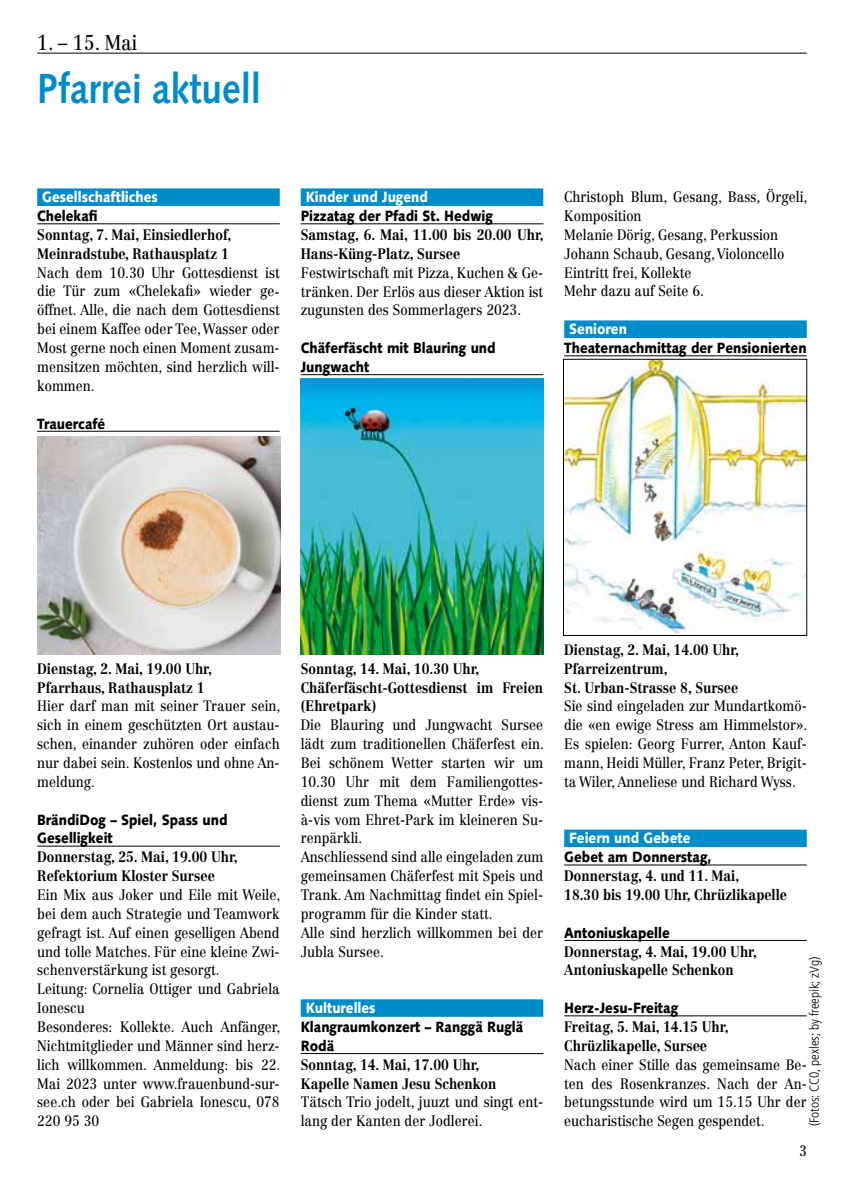
<style>
.page{position:relative;width:844px;height:1191px;background:#fff}
.page>*{position:absolute;margin:0;border:0;box-sizing:border-box;transform-origin:0 0}
.t1{font:700 42px "Syntax LT Std";color:#008bcb;scale:.88 1}
.t2{font:21px "Centennial LT Std";color:#000;scale:.88 1}
.t3{font:14.88px/18.9px "Centennial LT Std";color:#000;text-align:justify;scale:.88 1}
.t4{font:700 14.88px/18.9px "Centennial LT Std";color:#000;scale:.88 1}
.t5{font:900 14.88px/18.9px "Syntax LT Std";color:#000;scale:.88 1}
.t6{font:900 14.88px "Syntax LT Std";color:#fff;scale:.88 1}
.t7{font:300 condensed 13.12px "Frutiger LT Std";color:#000}
</style>
<div class="page">
<hr style="left:37px;top:53px;width:769px;height:1px;background:#000">
<div style="left:37px;top:188px;width:243px;height:18px;background:#008bcb"></div>
<hr style="left:37px;top:223px;width:243px;height:1px;background:#000">
<hr style="left:37px;top:431px;width:243px;height:1px;background:#000">
<hr style="left:37px;top:846px;width:243px;height:1px;background:#000">
<div style="left:301px;top:188px;width:242px;height:18px;background:#008bcb"></div>
<hr style="left:301px;top:223px;width:242px;height:1px;background:#000">
<hr style="left:301px;top:374px;width:242px;height:1px;background:#000">
<div style="left:301px;top:999px;width:242px;height:17px;background:#008bcb"></div>
<hr style="left:301px;top:1053px;width:242px;height:1px;background:#000">
<div style="left:564px;top:320px;width:242px;height:18px;background:#008bcb"></div>
<hr style="left:564px;top:355px;width:242px;height:1px;background:#000">
<div style="left:564px;top:829px;width:242px;height:18px;background:#008bcb"></div>
<hr style="left:564px;top:864px;width:242px;height:1px;background:#000">
<hr style="left:564px;top:940px;width:242px;height:1px;background:#000">
<hr style="left:564px;top:1015px;width:242px;height:1px;background:#000">
<img style="left:37px;top:436px;width:243px;height:219px">
<img style="left:300px;top:378px;width:243px;height:277px">
<img style="left:565px;top:361px;width:239px;height:271px">
<div style="left:563px;top:359px;width:243px;height:276px;border:1px solid #000"></div>
<h2 class="t2" style="left:37px;top:30px;width:115px">1. – 15. Mai</h2>
<h1 class="t1" style="left:37px;top:64px;width:256px">Pfarrei aktuell</h1>
<p class="t6" style="left:42px;top:188px;width:133px">Gesellschaftliches</p>
<p class="t5" style="left:37px;top:206px;width:70px">Chelekafi</p>
<p class="t4" style="left:37px;top:225px;width:222px">Sonntag, 7. Mai, Einsiedlerhof,<br>Meinradstube, Rathausplatz 1</p>
<p class="t3" style="left:37px;top:263px;width:277px">Nach dem 10.30 Uhr Gottesdienst ist die Tür zum «Chelekafi» wieder ge&shy;öffnet. Alle, die nach dem Gottesdienst bei einem Kaffee oder Tee, Wasser oder Most gerne noch einen Moment zusam&shy;mensitzen möchten, sind herzlich will&shy;kommen.</p>
<p class="t5" style="left:37px;top:414px;width:79px">Trauercafé</p>
<p class="t6" style="left:305px;top:188px;width:140px">Kinder und Jugend</p>
<p class="t5" style="left:301px;top:206px;width:220px">Pizzatag der Pfadi St. Hedwig</p>
<p class="t4" style="left:301px;top:225px;width:277px">Samstag, 6. Mai, 11.00 bis 20.00 Uhr,<br>Hans-Küng-Platz, Sursee</p>
<p class="t3" style="left:301px;top:263px;width:277px">Festwirtschaft mit Pizza, Kuchen &amp; Ge&shy;tränken. Der Erlös aus dieser Aktion ist zugunsten des Sommerlagers 2023.</p>
<p class="t5" style="left:301px;top:338px;width:223px">Chäferfäscht mit Blauring und<br>Jungwacht</p>
<p class="t3" style="left:564px;top:188px;width:278px;text-align:left">Christoph Blum, Gesang, Bass, Örgeli,<br>Komposition<br>Melanie Dörig, Gesang, Perkussion<br>Johann Schaub, Gesang, Violoncello<br>Eintritt frei, Kollekte<br>Mehr dazu auf Seite 6.</p>
<p class="t6" style="left:569px;top:320px;width:67px">Senioren</p>
<p class="t5" style="left:564px;top:338px;width:277px">Theaternachmittag der Pensionierten</p>
<p class="t4" style="left:37px;top:659px;width:200px">Dienstag, 2. Mai, 19.00 Uhr,<br>Pfarrhaus, Rathausplatz 1</p>
<p class="t3" style="left:37px;top:696px;width:278px">Hier darf man mit seiner Trauer sein, sich in einem geschützten Ort austau&shy;schen, einander zuhören oder einfach nur dabei sein. Kostenlos und ohne An&shy;meldung.</p>
<p class="t5" style="left:37px;top:810px;width:218px">BrändiDog – Spiel, Spass und<br>Geselligkeit</p>
<p class="t4" style="left:37px;top:847px;width:229px">Donnerstag, 25. Mai, 19.00 Uhr,<br>Refektorium Kloster Sursee</p>
<p class="t3" style="left:37px;top:885px;width:278px;text-align:left">Ein Mix aus Joker und Eile mit Weile, bei dem auch Strategie und Teamwork gefragt ist. Auf einen geselligen Abend und tolle Matches. Für eine kleine Zwi&shy;schenverstärkung ist gesorgt.<br>Leitung: Cornelia Ottiger und Gabriela<br>Ionescu<br>Besonderes: Kollekte. Auch Anfänger,<br>Nichtmitglieder und Männer sind herz&shy;lich willkommen. Anmeldung: bis 22.<br>Mai 2023 unter www.frauenbund-sur&shy;see.ch oder bei Gabriela Ionescu, 078<br>220 95 30</p>
<p class="t4" style="left:301px;top:659px;width:277px">Sonntag, 14. Mai, 10.30 Uhr,<br>Chäferfäscht-Gottesdienst im Freien (Ehretpark)</p>
<p class="t3" style="left:301px;top:715px;width:278px;text-align:left">Die Blauring und Jungwacht Sursee lädt zum traditionellen Chäferfest ein.<br>Bei schönem Wetter starten wir um<br>10.30 Uhr mit dem Familiengottes&shy;dienst zum Thema «Mutter Erde» vis&shy;à-vis vom Ehret-Park im kleineren Su&shy;renpärkli.<br>Anschliessend sind alle eingeladen zum gemeinsamen Chäferfest mit Speis und<br>Trank. Am Nachmittag findet ein Spiel&shy;programm für die Kinder statt.<br>Alle sind herzlich willkommen bei der<br>Jubla Sursee.</p>
<p class="t6" style="left:305px;top:999px;width:81px">Kulturelles</p>
<p class="t5" style="left:301px;top:1017px;width:254px">Klangraumkonzert – Ranggä Ruglä<br>Rodä</p>
<p class="t4" style="left:301px;top:1055px;width:224px">Sonntag, 14. Mai, 17.00 Uhr,<br>Kapelle Namen Jesu Schenkon</p>
<p class="t3" style="left:301px;top:1092px;width:277px">Tätsch Trio jodelt, juuzt und singt ent&shy;lang der Kanten der Jodlerei.</p>
<p class="t4" style="left:564px;top:640px;width:200px">Dienstag, 2. Mai, 14.00 Uhr,<br>Pfarreizentrum,<br>St. Urban-Strasse 8, Sursee</p>
<p class="t3" style="left:564px;top:696px;width:278px">Sie sind eingeladen zur Mundartkomö&shy;die «en ewige Stress am Himmelstor».<br>Es spielen: Georg Furrer, Anton Kauf&shy;mann, Heidi Müller, Franz Peter, Brigit&shy;ta Wiler, Anneliese und Richard Wyss.</p>
<p class="t6" style="left:569px;top:829px;width:139px">Feiern und Gebete</p>
<p class="t5" style="left:564px;top:847px;width:169px">Gebet am Donnerstag,</p>
<p class="t4" style="left:564px;top:866px;width:255px">Donnerstag, 4. und 11. Mai,<br>18.30 bis 19.00 Uhr, Chrüzlikapelle</p>
<p class="t5" style="left:564px;top:923px;width:121px">Antoniuskapelle</p>
<p class="t4" style="left:564px;top:941px;width:220px">Donnerstag, 4. Mai, 19.00 Uhr,<br>Antoniuskapelle Schenkon</p>
<p class="t5" style="left:564px;top:998px;width:131px">Herz-Jesu-Freitag</p>
<p class="t4" style="left:564px;top:1017px;width:188px">Freitag, 5. Mai, 14.15 Uhr,<br>Chrüzlikapelle, Sursee</p>
<p class="t3" style="left:564px;top:1055px;width:277px">Nach einer Stille das gemeinsame Be&shy;ten des Rosenkranzes. Nach der An&shy;betungsstunde wird um 15.15 Uhr der eucharistische Segen gespendet.</p>
<p class="t7" style="left:806px;top:1126px;width:171px;rotate:-90deg">(Fotos: CC0, pexles; by freepik; zVg)</p>
<p class="t3" style="left:798px;top:1141px;width:10px">3</p>
</div>
